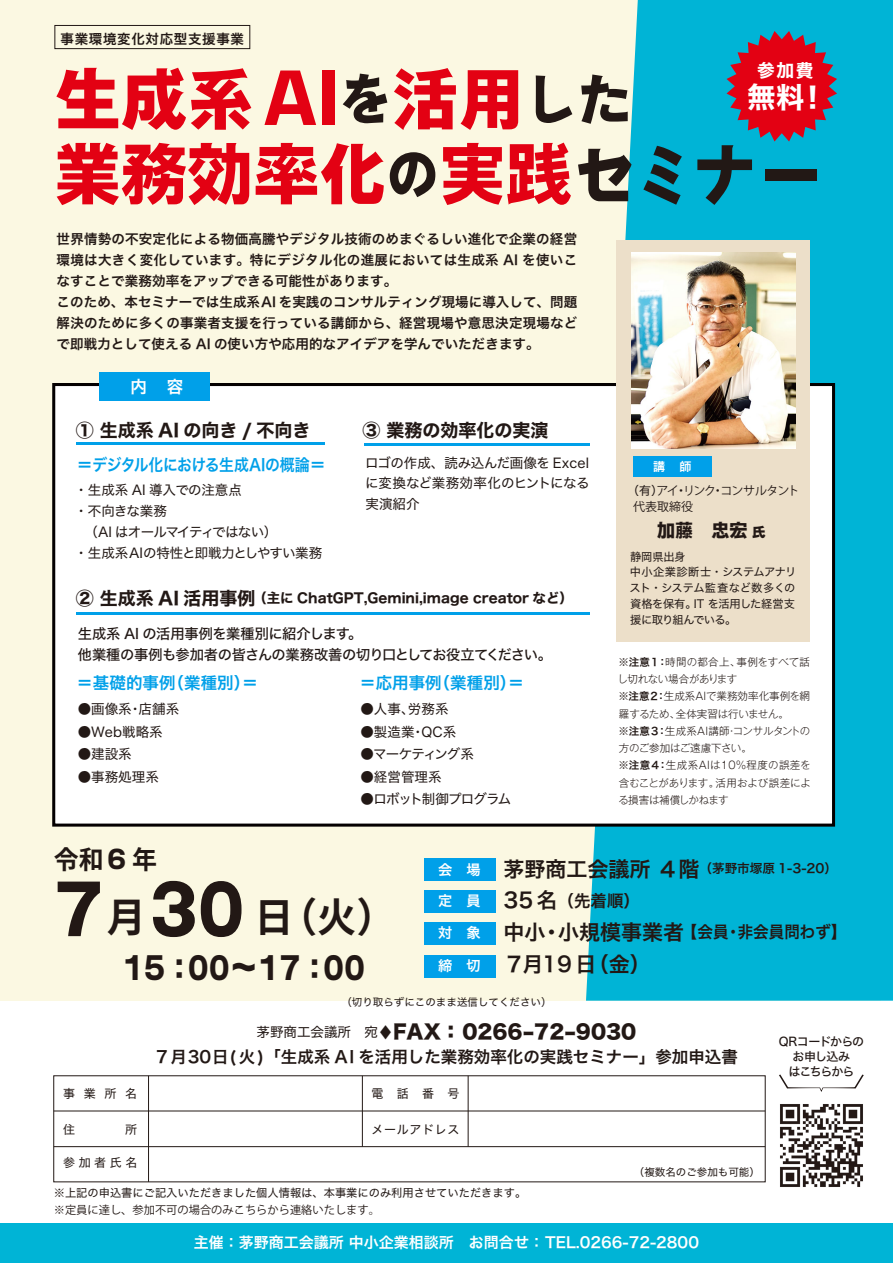
<style>
.page{position:relative;width:893px;height:1263px;background:#fff}
.page>*{position:absolute;margin:0;border:0;box-sizing:border-box;transform-origin:0 0}
.t1{font:700 65.85px/75px "VDL V7 Gothic Extra";letter-spacing:.005em;color:#e30113}
.t2{font:700 40.35px "Source Han Sans JP";color:#221815}
.t3{font:700 31.5px "VDL V7 Gothic Extra";color:#221815;scale:.9 1}
.t4{font:28.5px "Hiragino Sans W7";color:#fff}
.t5{font:700 25.8px "Source Han Sans JP";color:#221815}
.t6{font:21px "Hiragino Sans W6";letter-spacing:-.025em;color:#221815}
.t7{font:19.5px "Hiragino Sans W8";color:#221815}
.t8{font:18px "Hiragino Sans W7";color:#221815}
.t9{font:700 18px "VDL V7 Gothic Extra";color:#221815}
.t10{font:17.7px "Hiragino Sans W7";color:#fff}
.t11{font:16.8px "Hiragino Sans W6";color:#fff}
.t12{font:16.5px/31.8px "Hiragino Sans W6";color:#221815}
.t13{font:16.5px "Hiragino Sans W6";letter-spacing:.005em;color:#00a0e9}
.t14{font:16.5px "Hiragino Sans W6";letter-spacing:-.015em;color:#00a0e9}
.t15{font:15px "Hiragino Sans W6";color:#fff}
.t16{font:14.25px/21px "Hiragino Sans W5";letter-spacing:-.025em;color:#221815}
.t17{font:13.5px/21px "Hiragino Sans W6";letter-spacing:.015em;color:#221815}
.t18{font:13.5px/20.2px "Hiragino Sans W4";letter-spacing:-.005em;color:#221815}
.t19{font:13.5px/21px "Hiragino Sans W4";letter-spacing:-.035em;color:#221815}
.t20{font:13.5px "Hiragino Sans W7";color:#221815}
.t21{font:13.5px "Hiragino Sans W4";letter-spacing:-.025em;color:#221815}
.t22{font:13.5px "Hiragino Sans W6";letter-spacing:.05em;color:#221815}
.t23{font:13.5px "Hiragino Sans W4";letter-spacing:-.065em;color:#221815}
.t24{font:13.5px "Hiragino Sans W4";letter-spacing:-.08em;color:#221815}
.t25{font:12.6px "Hiragino Sans W6";color:#221815}
.t26{font:12px/16.5px "Koz Go Pr 6 N";letter-spacing:-.06em;color:#221815}
.t27{font:12px/15px "Hiragino Sans W5";letter-spacing:-.08em;color:#221815;text-align:center}
.t28{font:12px "Hiragino Sans W4";letter-spacing:.295em;color:#221815}
.t29{font:12px "Hiragino Sans W4";letter-spacing:.06em;color:#221815}
.t30{font:12px "Hiragino Sans W6";color:#fff}
.t31{font:11.25px/15.8px "Hiragino Sans W4";letter-spacing:-.03em;color:#221815}
.t32{font:11.25px "Hiragino Sans W4";color:#221815}
.t33{font:11.25px "Koz Go Pr 6 N";color:#221815}
.t34{font:300 10.5px/17.2px "Gothic MB101 Pr 6 N";letter-spacing:-.005em;color:#221815}
.t35{font:10.5px "Hiragino Sans W4";color:#221815}
.s1{font-size:69px}
.s2{font-size:53.4px;color:#221815}
.s3{color:#221815}
.s4{font-family:"Hiragino Sans W4"}
.s5{font-size:13.5px}
.s6{font-size:18px}
.s7{font-family:"Hiragino Sans W6";font-weight:400}
.s8{font-family:"VDL V7 Gothic Extra"}
.s9{font-family:"VDL V7 Gothic Extra";font-size:69.3px}
.s10{font-size:14.1px;color:#fff}
.s11{font-size:21px}
.s12{font-family:"Hiragino Sans W4";font-size:13.5px}
.s13{font-family:"Hiragino Sans W6";font-size:15px}
</style>
<div class="page">
<div style="left:0;top:0;width:880px;height:1001px;background:#fbf8e2"></div>
<svg style="left:586px;top:0;width:307px;height:1001px;background:#19bad7"></svg>
<div style="left:55px;top:25px;width:195px;height:24px;border:1px solid #221815"></div>
<svg style="left:53px;top:1075px;width:713px;height:107px"></svg>
<hr style="left:54px;top:1110px;width:711px;height:1px;background:#221815">
<hr style="left:54px;top:1146px;width:711px;height:1px;background:#221815">
<hr style="left:148px;top:1076px;width:1px;height:106px;background:#221815">
<hr style="left:362px;top:1076px;width:1px;height:71px;background:#221815">
<hr style="left:468px;top:1076px;width:1px;height:71px;background:#221815">
<div style="left:424px;top:858px;width:71px;height:23px;background:#00a0e9"></div>
<div style="left:424px;top:890px;width:71px;height:23px;background:#00a0e9"></div>
<div style="left:424px;top:922px;width:71px;height:22px;background:#00a0e9"></div>
<div style="left:424px;top:955px;width:71px;height:23px;background:#00a0e9"></div>
<div style="left:0;top:1223px;width:893px;height:40px;background:#00b4d6"></div>
<div style="left:52px;top:383px;width:783px;height:444px;background:#fff;border:3px solid #040000"></div>
<div style="left:99px;top:372px;width:111px;height:28px;background:#00a0e9"></div>
<hr style="left:77px;top:443px;width:248px;height:2px;background:#00a0e9">
<svg style="left:726px;top:31px;width:111px;height:111px;background:#963c54"></svg>
<hr style="left:77px;top:613px;width:513px;height:2px;background:#00a0e9">
<hr style="left:364px;top:443px;width:226px;height:3px;background:#00a0e9">
<div style="left:616px;top:241px;width:194px;height:401px;background:#ecdfc9"></div>
<img style="left:632px;top:252px;width:163px;height:197px">
<div style="left:633px;top:456px;width:79px;height:20px;background:#00a0e9"></div>
<img style="left:780px;top:1104px;width:83px;height:83px">
<svg style="left:779px;top:1074px;width:85px;height:18px"></svg>
<p class="t22" style="left:61px;top:26px;width:185px">事業環境変化対応型支援事業</p>
<h1 class="t1" style="left:55px;top:57px;width:770px">生成系<span class="s1">AI</span><span class="s2">を</span>活用<span class="s2">した<br></span>業務効率化<span class="s2">の</span>実践<span class="s3">セミナー</span></h1>
<p class="t17" style="left:57px;top:228px;width:522px">世界情勢の不安定化による物価高騰やデジタル技術のめまぐるしい進化で企業の経営環境は大きく変化しています。特にデジタル化の進展においては生成系 AI を使いこなすことで業務効率をアップできる可能性があります。<br>このため、本セミナーでは生成系AI を実践のコンサルティング現場に導入して、問題解決のために多くの事業者支援を行っている講師から、経営現場や意思決定現場などで即戦力として使える AI の使い方や応用的なアイデアを学んでいただきます。</p>
<h3 class="t10" style="left:757px;top:57px;width:58px">参加費</h3>
<h3 class="t4" style="left:747px;top:74px;width:81px">無料！</h3>
<p class="t11" style="left:130px;top:372px;width:54px">内　容</p>
<h3 class="t8" style="left:76px;top:416px;width:236px">① 生成系 AI の向き / 不向き</h3>
<h3 class="t8" style="left:363px;top:416px;width:187px">③ 業務の効率化の実演</h3>
<p class="t21" style="left:365px;top:451px;width:225px">ロゴの作成、読み込んだ画像を Excel</p>
<p class="t30" style="left:653px;top:456px;width:40px">講　師</p>
<p class="t18" style="left:365px;top:472px;width:226px">に変換など業務効率化のヒントになる実演紹介</p>
<p class="t14" style="left:77px;top:449px;width:251px">＝デジタル化における生成AIの概論＝</p>
<p class="t19" style="left:74px;top:478px;width:249px">・生成系 AI 導入での注意点<br>・不向きな業務<br>　（AI はオールマイティではない）<br>・生成系AIの特性と即戦力としやすい業務</p>
<p class="t26" style="left:633px;top:482px;width:168px;text-indent:-6px"><span class="s4">（有）</span>アイ・リンク・コンサルタント代表取締役</p>
<p class="t31" style="left:630px;top:548px;width:168px">静岡県出身<br>中小企業診断士・システムアナリスト・システム監査など数多くの資格を保有。IT を活用した経営支援に取り組んでいる。</p>
<h3 class="t9" style="left:657px;top:517px;width:110px">加藤　忠宏 <span class="s5">氏</span></h3>
<p class="t20" style="left:76px;top:587px;width:499px"><span class="s6">② 生成系 AI 活用事例</span> （主に ChatGPT,Gemini,image creator など）</p>
<p class="t16" style="left:78px;top:622px;width:476px">生成系 AI の活用事例を業種別に紹介します。<br>他業種の事例も参加者の皆さんの業務改善の切り口としてお役立てください。</p>
<p class="t13" style="left:77px;top:668px;width:183px">＝基礎的事例（業種別）＝</p>
<p class="t18" style="left:78px;top:698px;width:103px">●画像系・店舗系</p>
<p class="t18" style="left:78px;top:720px;width:87px">●Web戦略系</p>
<p class="t18" style="left:78px;top:743px;width:56px">●建設系</p>
<p class="t18" style="left:78px;top:765px;width:83px">●事務処理系</p>
<p class="t13" style="left:360px;top:668px;width:166px">＝応用事例（業種別）＝</p>
<p class="t18" style="left:360px;top:698px;width:90px">●人事、労務系</p>
<p class="t18" style="left:360px;top:720px;width:97px">●製造業・QC系</p>
<p class="t24" style="left:360px;top:742px;width:115px">●マーケティング系</p>
<p class="t18" style="left:360px;top:765px;width:83px">●経営管理系</p>
<p class="t23" style="left:360px;top:787px;width:152px">●ロボット制御プログラム</p>
<p class="t34" style="left:617px;top:652px;width:195px"><span class="s7">※注意１：</span>時間の都合上、事例をすべて話し切れない場合があります<br><span class="s7">※注意２：</span>生成系AIで業務効率化事例を網羅するため、全体実習は行いません。<br><span class="s7">※注意３：</span>生成系AI講師・コンサルタントの方のご参加はご遠慮下さい。<br><span class="s7">※注意４：</span>生成系AIは10%程度の誤差を含むことがあります。活用および誤差による損害は補償しかねます</p>
<h3 class="t5" style="left:54px;top:845px;width:105px">令和<span class="s8">6</span>年</h3>
<h2 class="t2" style="left:54px;top:894px;width:343px"><span class="s9">7</span>月<span class="s9">30</span> 日（火）</h2>
<h3 class="t3" style="left:123px;top:946px;width:270px">15：00～17：00</h3>
<p class="t25" style="left:438px;top:857px;width:400px"><span class="s10">会　場</span> <span class="s11">茅野商工会議所 ４階</span>（茅野市塚原 1-3-20）</p>
<p class="t12" style="left:438px;top:884px;width:410px"><span class="s10">定　員</span> <span class="s11">35名</span>（先着順）<br><span class="s10">対　象</span> <span class="s11">中小・小規模事業者</span>【会員・非会員問わず】</p>
<h3 class="t6" style="left:438px;top:945px;width:214px"><span class="s10">締　切</span> ７月19日（金）</h3>
<p class="t35" style="left:341px;top:993px;width:211px">（切り取らずにこのまま送信してください）</p>
<h3 class="t7" style="left:257px;top:1021px;width:381px"><span class="s12">茅野商工会議所　宛</span><span class="s13">♦</span>FAX： 0266-72-9030</h3>
<p class="t28" style="left:63px;top:1083px;width:76px">事業所名</p>
<p class="t28" style="left:63px;top:1119px;width:13px">住</p>
<p class="t28" style="left:125px;top:1119px;width:13px">所</p>
<p class="t28" style="left:63px;top:1152px;width:76px">参加者氏名</p>
<p class="t12" style="left:156px;top:1040px;width:583px">7月30日(火)「生成系 AI を活用した業務効率化の実践セミナー」参加申込書</p>
<p class="t28" style="left:371px;top:1083px;width:90px">電話番号</p>
<p class="t29" style="left:371px;top:1119px;width:90px">メールアドレス</p>
<p class="t35" style="left:634px;top:1162px;width:127px">（複数名のご参加も可能）</p>
<p class="t32" style="left:54px;top:1183px;width:474px">※上記の申込書にご記入いただきました個人情報は、本事業にのみ利用させていただきます。</p>
<p class="t33" style="left:54px;top:1203px;width:328px">※定員に達し、参加不可の場合のみこちらから連絡いたします。</p>
<p class="t15" style="left:194px;top:1228px;width:507px">主催：茅野商工会議所 中小企業相談所　お問合せ： TEL.0266-72-2800</p>
<p class="t27" style="left:779px;top:1033px;width:87px">QRコードからのお申し込み<br>はこちらから</p>
</div>
